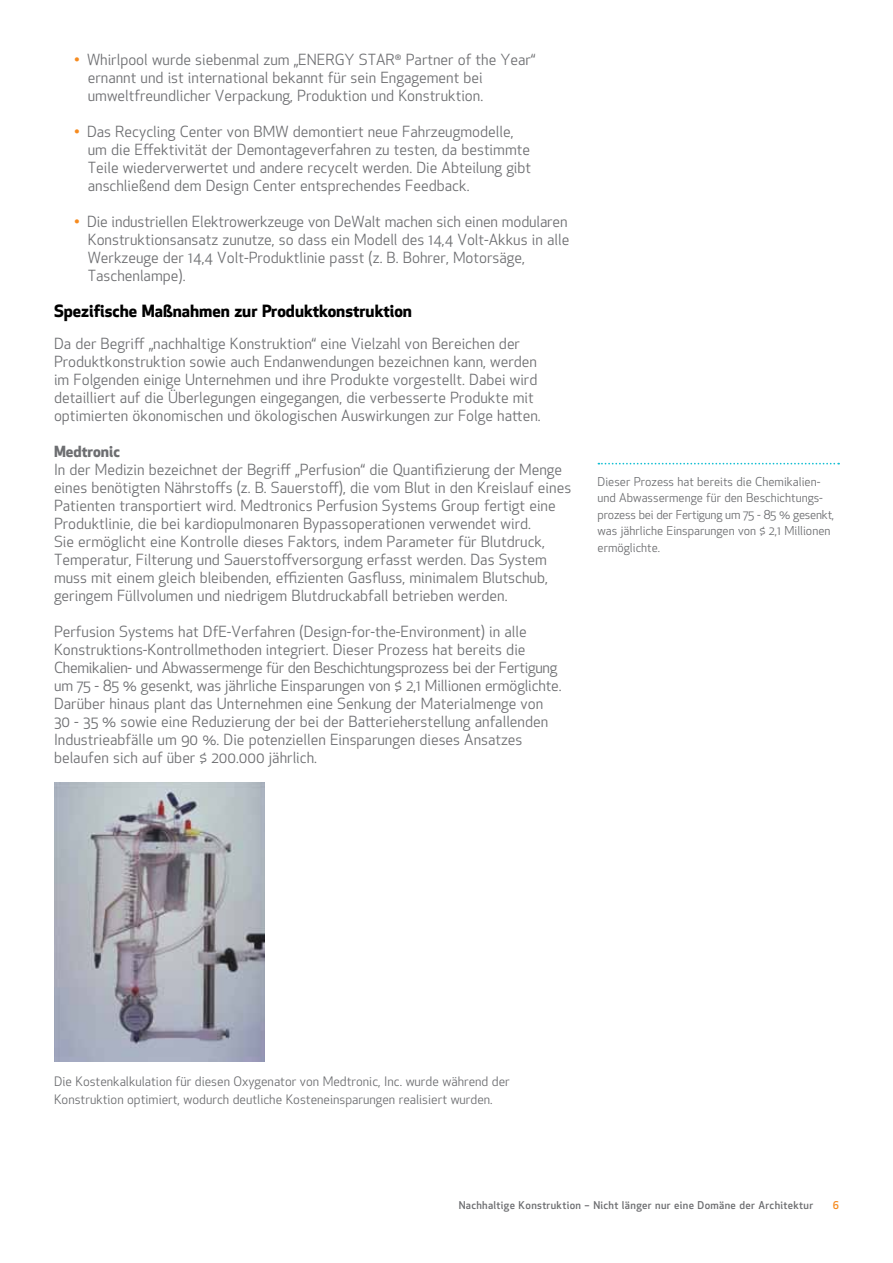
<style>
.page{position:relative;width:893px;height:1263px;background:#fff}
.page>*{position:absolute;margin:0;border:0;box-sizing:border-box;transform-origin:0 0}
.t1{font:700 16.5px "SW Apex New";color:#000}
.t2{font:15px/18px "SW Apex New";color:#6d6e71}
.t3{font:700 15px "SW Apex New";color:#6d6e71}
.t4{font:12.75px/18px "SW Apex New";color:#6d6e71}
.t5{font:12px/16.5px "SW Apex New";color:#6d6e71}
.t6{font:500 10.5px "SW Apex New";letter-spacing:.03em;color:#6d6e71}
.t7{font:500 10.5px "SW Apex New";color:#f68b1f}
.s1{font-weight:500;color:#f68b1f}
</style>
<div class="page">
<img style="left:54px;top:782px;width:211px;height:279px">
<svg style="left:598px;top:463px;width:241px;height:1px"></svg>
<p class="t2" style="left:88px;top:51px;width:449px;text-indent:-14px"><span class="s1">•</span> Whirlpool wurde siebenmal zum „ENERGY STAR<sup>®</sup> Partner of the Year“ ernannt und ist international bekannt für sein Engagement bei umweltfreundlicher Verpackung, Produktion und Konstruktion.</p>
<p class="t2" style="left:88px;top:123px;width:445px;text-indent:-14px"><span class="s1">•</span> Das Recycling Center von BMW demontiert neue Fahrzeugmodelle, um die Effektivität der Demontageverfahren zu testen, da bestimmte Teile wiederverwertet und andere recycelt werden. Die Abteilung gibt anschließend dem Design Center entsprechendes Feedback.</p>
<p class="t2" style="left:88px;top:213px;width:483px;text-indent:-14px"><span class="s1">•</span> Die industriellen Elektrowerkzeuge von DeWalt machen sich einen modularen Konstruktionsansatz zunutze, so dass ein Modell des 14,4 Volt-Akkus in alle Werkzeuge der 14,4 Volt-Produktlinie passt (z. B. Bohrer, Motorsäge, Taschenlampe).</p>
<p class="t1" style="left:54px;top:299px;width:360px">Spezifische Maßnahmen zur Produktkonstruktion</p>
<p class="t2" style="left:54px;top:334px;width:488px">Da der Begriff „nachhaltige Konstruktion“ eine Vielzahl von Bereichen der Produktkonstruktion sowie auch Endanwendungen bezeichnen kann, werden im Folgenden einige Unternehmen und ihre Produkte vorgestellt. Dabei wird detailliert auf die Überlegungen eingegangen, die verbesserte Produkte mit optimierten ökonomischen und ökologischen Auswirkungen zur Folge hatten.</p>
<p class="t3" style="left:54px;top:440px;width:67px">Medtronic</p>
<p class="t2" style="left:54px;top:460px;width:519px">In der Medizin bezeichnet der Begriff „Perfusion“ die Quantifizierung der Menge eines benötigten Nährstoffs (z. B. Sauerstoff), die vom Blut in den Kreislauf eines Patienten transportiert wird. Medtronics Perfusion Systems Group fertigt eine Produktlinie, die bei kardiopulmonaren Bypassoperationen verwendet wird.<br>Sie ermöglicht eine Kontrolle dieses Faktors, indem Parameter für Blutdruck, Temperatur, Filterung und Sauerstoffversorgung erfasst werden. Das System muss mit einem gleich bleibenden, effizienten Gasfluss, minimalem Blutschub, geringem Füllvolumen und niedrigem Blutdruckabfall betrieben werden.</p>
<p class="t2" style="left:54px;top:622px;width:509px">Perfusion Systems hat DfE-Verfahren (Design-for-the-Environment) in alle Konstruktions-Kontrollmethoden integriert. Dieser Prozess hat bereits die Chemikalien- und Abwassermenge für den Beschichtungsprozess bei der Fertigung um 75 - 85 % gesenkt, was jährliche Einsparungen von $ 2,1 Millionen ermöglichte.<br>Darüber hinaus plant das Unternehmen eine Senkung der Materialmenge von 30 - 35 % sowie eine Reduzierung der bei der Batterieherstellung anfallenden Industrieabfälle um 90 %. Die potenziellen Einsparungen dieses Ansatzes belaufen sich auf über $ 200.000 jährlich.</p>
<p class="t5" style="left:598px;top:473px;width:238px">Dieser Prozess hat bereits die Chemikalien&shy;und Abwassermenge für den Beschichtungs&shy;prozess bei der Fertigung um 75 - 85 % gesenkt, was jährliche Einsparungen von $ 2,1 Millionen ermöglichte.</p>
<p class="t4" style="left:54px;top:1073px;width:457px">Die Kostenkalkulation für diesen Oxygenator von Medtronic, Inc. wurde während der<br>Konstruktion optimiert, wodurch deutliche Kosteneinsparungen realisiert wurden.</p>
<p class="t6" style="left:459px;top:1198px;width:356px">Nachhaltige Konstruktion – Nicht länger nur eine Domäne der Architektur</p>
<p class="t7" style="left:833px;top:1198px;width:8px">6</p>
</div>
